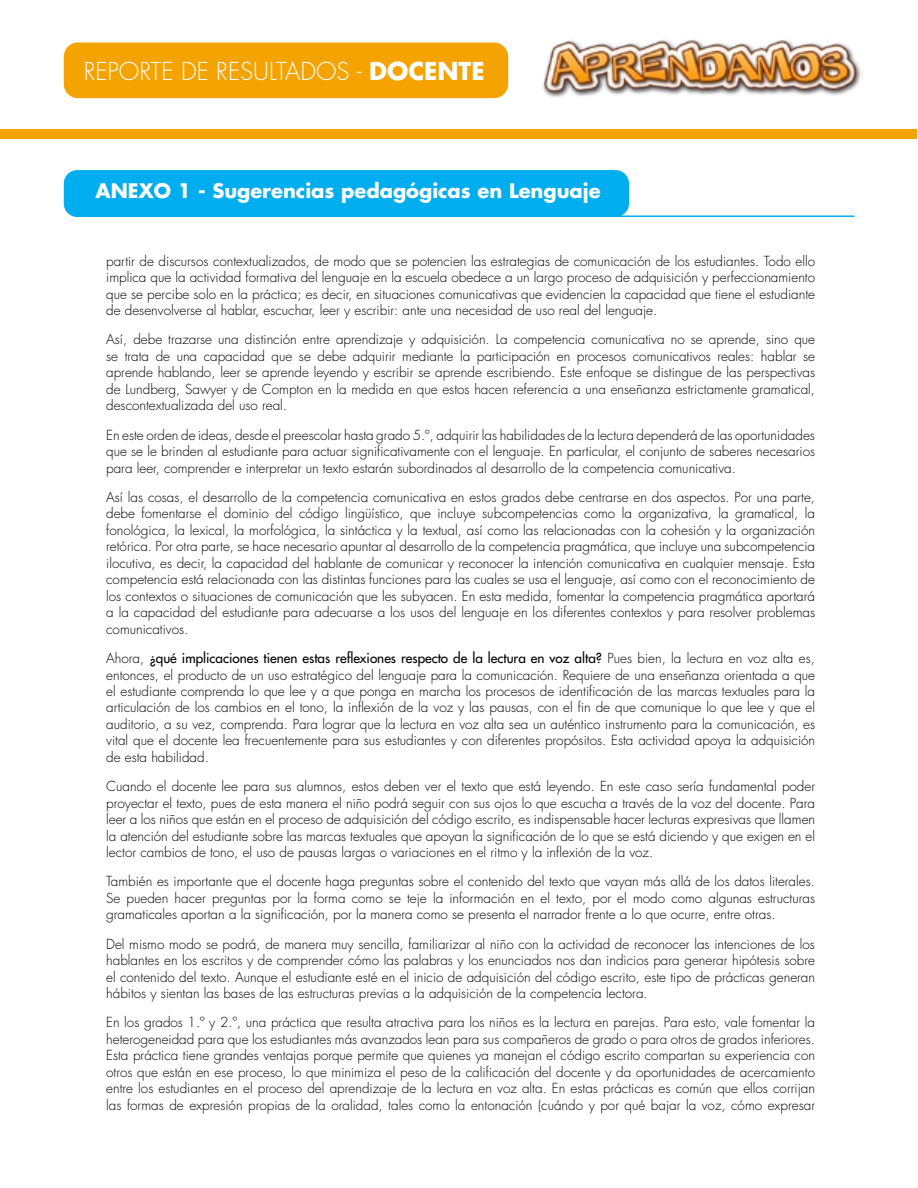
<style>
.page{position:relative;width:918px;height:1188px;background:#fff}
.page>*{position:absolute;margin:0;border:0;box-sizing:border-box;transform-origin:0 0}
.t1{font:300 24px "Futura Std";color:#fff}
.t2{font:700 19.5px "Futura Std";color:#fff}
.t3{font:300 13.5px/16.5px "Futura Std";color:#000;text-align:justify}
.s1{font-weight:700}
.s2{font-weight:500}
</style>
<div class="page">
<div style="left:65px;top:171px;width:563px;height:45px;background:#00aeef;border-radius:13px"></div>
<div style="left:64px;top:170px;width:565px;height:47px;border:2px solid #00aeef;border-radius:13px"></div>
<hr style="left:80px;top:215px;width:774px;height:2px;background:#00aeef">
<div style="left:64px;top:43px;width:444px;height:55px;background:#f5a300;border-radius:14px"></div>
<div style="left:1px;top:129px;width:916px;height:9px;background:#f5a300"></div>
<img style="left:542px;top:40px;width:321px;height:58px">
<h1 class="t1" style="left:84px;top:57px;width:402px">REPORTE DE RESULTADOS - <span class="s1">DOCENTE</span></h1>
<h2 class="t2" style="left:95px;top:178px;width:507px">ANEXO 1 - Sugerencias pedagógicas en Lenguaje</h2>
<p class="t3" style="left:106px;top:253px;width:710px">partir de discursos contextualizados, de modo que se potencien las estrategias de comunicación de los estudiantes. Todo ello implica que la actividad formativa del lenguaje en la escuela obedece a un largo proceso de adquisición y perfeccionamiento que se percibe solo en la práctica; es decir, en situaciones comunicativas que evidencien la capacidad que tiene el estudiante de desenvolverse al hablar, escuchar, leer y escribir: ante una necesidad de uso real del lenguaje.</p>
<p class="t3" style="left:106px;top:332px;width:710px">Así, debe trazarse una distinción entre aprendizaje y adquisición. La competencia comunicativa no se aprende, sino que se trata de una capacidad que se debe adquirir mediante la participación en procesos comunicativos reales: hablar se aprende hablando, leer se aprende leyendo y escribir se aprende escribiendo. Este enfoque se distingue de las perspectivas de Lundberg, Sawyer y de Compton en la medida en que estos hacen referencia a una enseñanza estrictamente gramatical, descontextualizada del uso real.</p>
<p class="t3" style="left:106px;top:427px;width:710px">En este orden de ideas, desde el preescolar hasta grado 5.º, adquirir las habilidades de la lectura dependerá de las oportunidades que se le brinden al estudiante para actuar significativamente con el lenguaje. En particular, el conjunto de saberes necesarios para leer, comprender e interpretar un texto estarán subordinados al desarrollo de la competencia comunicativa.</p>
<p class="t3" style="left:106px;top:489px;width:710px">Así las cosas, el desarrollo de la competencia comunicativa en estos grados debe centrarse en dos aspectos. Por una parte, debe fomentarse el dominio del código lingüístico, que incluye subcompetencias como la organizativa, la gramatical, la fonológica, la lexical, la morfológica, la sintáctica y la textual, así como las relacionadas con la cohesión y la organización retórica. Por otra parte, se hace necesario apuntar al desarrollo de la competencia pragmática, que incluye una subcompetencia ilocutiva, es decir, la capacidad del hablante de comunicar y reconocer la intención comunicativa en cualquier mensaje. Esta competencia está relacionada con las distintas funciones para las cuales se usa el lenguaje, así como con el reconocimiento de los contextos o situaciones de comunicación que les subyacen. En esta medida, fomentar la competencia pragmática aportará a la capacidad del estudiante para adecuarse a los usos del lenguaje en los diferentes contextos y para resolver problemas comunicativos.</p>
<p class="t3" style="left:106px;top:650px;width:710px">Ahora, <span class="s2">¿qué implicaciones tienen estas reflexiones respecto de la lectura en voz alta?</span> Pues bien, la lectura en voz alta es, entonces, el producto de un uso estratégico del lenguaje para la comunicación. Requiere de una enseñanza orientada a que el estudiante comprenda lo que lee y a que ponga en marcha los procesos de identificación de las marcas textuales para la articulación de los cambios en el tono, la inflexión de la voz y las pausas, con el fin de que comunique lo que lee y que el auditorio, a su vez, comprenda. Para lograr que la lectura en voz alta sea un auténtico instrumento para la comunicación, es vital que el docente lea frecuentemente para sus estudiantes y con diferentes propósitos. Esta actividad apoya la adquisición de esta habilidad.</p>
<p class="t3" style="left:106px;top:778px;width:710px">Cuando el docente lee para sus alumnos, estos deben ver el texto que está leyendo. En este caso sería fundamental poder proyectar el texto, pues de esta manera el niño podrá seguir con sus ojos lo que escucha a través de la voz del docente. Para leer a los niños que están en el proceso de adquisición del código escrito, es indispensable hacer lecturas expresivas que llamen la atención del estudiante sobre las marcas textuales que apoyan la significación de lo que se está diciendo y que exigen en el lector cambios de tono, el uso de pausas largas o variaciones en el ritmo y la inflexión de la voz.</p>
<p class="t3" style="left:106px;top:874px;width:710px">También es importante que el docente haga preguntas sobre el contenido del texto que vayan más allá de los datos literales.<br>Se pueden hacer preguntas por la forma como se teje la información en el texto, por el modo como algunas estructuras gramaticales aportan a la significación, por la manera como se presenta el narrador frente a lo que ocurre, entre otras.</p>
<p class="t3" style="left:106px;top:936px;width:710px">Del mismo modo se podrá, de manera muy sencilla, familiarizar al niño con la actividad de reconocer las intenciones de los hablantes en los escritos y de comprender cómo las palabras y los enunciados nos dan indicios para generar hipótesis sobre el contenido del texto. Aunque el estudiante esté en el inicio de adquisición del código escrito, este tipo de prácticas generan hábitos y sientan las bases de las estructuras previas a la adquisición de la competencia lectora.</p>
<p class="t3" style="left:106px;top:1015px;width:710px">En los grados 1.º y 2.º, una práctica que resulta atractiva para los niños es la lectura en parejas. Para esto, vale fomentar la heterogeneidad para que los estudiantes más avanzados lean para sus compañeros de grado o para otros de grados inferiores.<br>Esta práctica tiene grandes ventajas porque permite que quienes ya manejan el código escrito compartan su experiencia con otros que están en ese proceso, lo que minimiza el peso de la calificación del docente y da oportunidades de acercamiento entre los estudiantes en el proceso del aprendizaje de la lectura en voz alta. En estas prácticas es común que ellos corrijan las formas de expresión propias de la oralidad, tales como la entonación (cuándo y por qué bajar la voz, cómo expresar</p>
</div>
